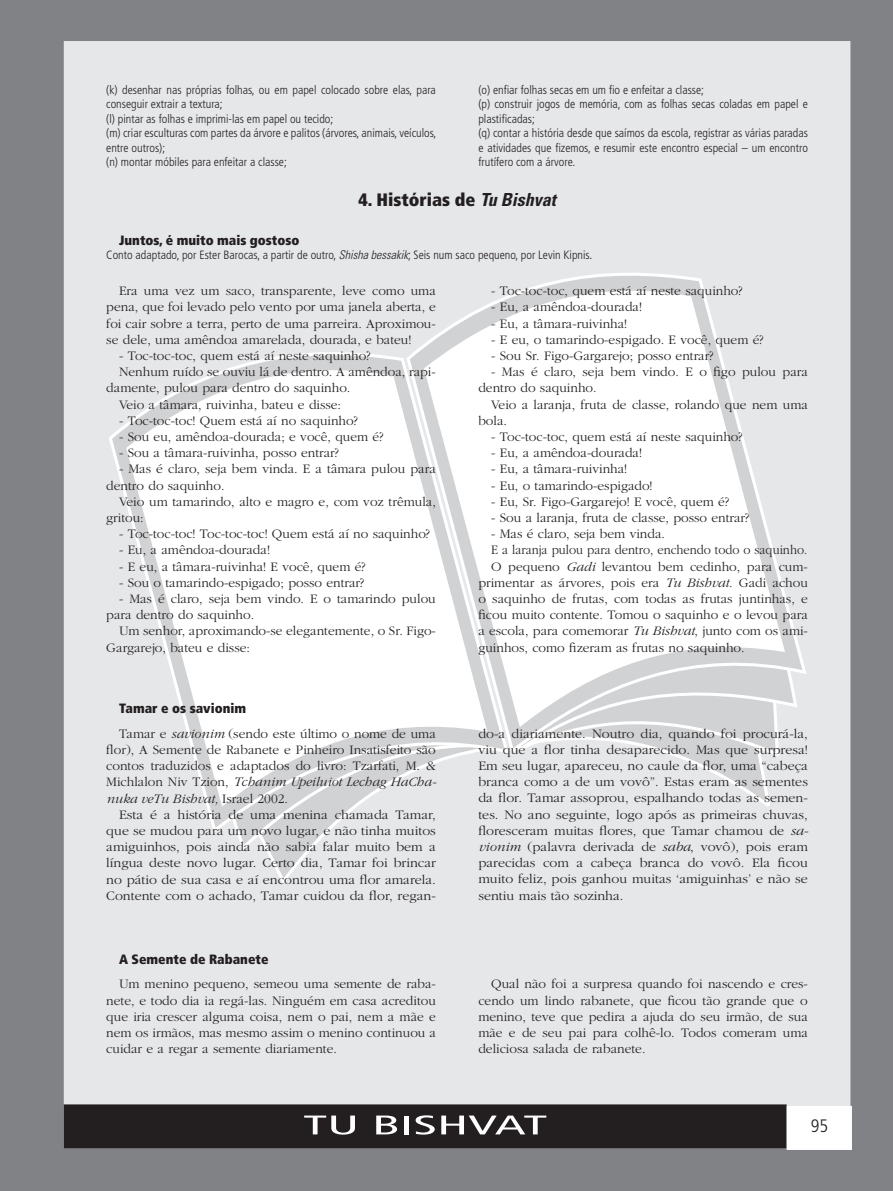
<style>
.page{position:relative;width:893px;height:1191px;background:#808285}
.page>*{position:absolute;margin:0;border:0;box-sizing:border-box;transform-origin:0 0}
.t1{font:condensed 27px "Frutiger";color:#fff;scale:2 1}
.t2{font:900 condensed 18px "Frutiger";color:#231f20}
.t3{font:300 condensed 18px "Frutiger";color:#231f20}
.t4{font:300 13.5px/16.2px "Garamond";color:#231f20}
.t5{font:300 13.5px/16.2px "Garamond";color:#231f20;text-align:justify;scale:1.04 1}
.t6{font:900 condensed 13.5px "Frutiger";color:#231f20}
.t7{font:300 13.5px "Garamond";color:#231f20;scale:.93 1}
.t8{font:300 condensed 12px/14.4px "Frutiger";color:#231f20}
.s1{font-family:"Univers";font-weight:700;font-style:italic}
.s2{font-family:"Univers";font-style:italic}
.s3{font-style:italic}
</style>
<div class="page">
<div style="left:65px;top:42px;width:785px;height:1105px;background:#e6e7e9"></div>
<div style="left:65px;top:1105px;width:721px;height:42px;background:#231f20"></div>
<div style="left:64px;top:1104px;width:723px;height:44px;border:2px solid #231f20"></div>
<div style="left:787px;top:1106px;width:64px;height:43px;background:#fff"></div>
<svg style="left:267px;top:852px;width:42px;height:32px"></svg>
<svg style="left:238px;top:835px;width:87px;height:17px"></svg>
<svg style="left:109px;top:352px;width:295px;height:483px"></svg>
<svg style="left:124px;top:361px;width:333px;height:448px"></svg>
<svg style="left:683px;top:759px;width:87px;height:48px"></svg>
<svg style="left:404px;top:273px;width:402px;height:483px"></svg>
<svg style="left:421px;top:281px;width:366px;height:448px;background:#f3f4f4"></svg>
<p class="t8" style="left:106px;top:83px;width:332px">(k) desenhar nas próprias folhas, ou em papel colocado sobre elas, para conseguir extrair a textura;<br>(l) pintar as folhas e imprimi-las em papel ou tecido;<br>(m) criar esculturas com partes da árvore e palitos (árvores, animais, veículos, entre outros);<br>(n) montar móbiles para enfeitar a classe;</p>
<p class="t8" style="left:478px;top:83px;width:331px">(o) enfiar folhas secas em um fio e enfeitar a classe;<br>(p) construir jogos de memória, com as folhas secas coladas em papel e plastificadas;<br>(q) contar a história desde que saímos da escola, registrar as várias paradas e atividades que fizemos, e resumir este encontro especial – um encontro frutífero com a árvore.</p>
<h2 class="t2" style="left:358px;top:188px;width:199px">4. Histórias de <span class="s1">Tu Bishvat</span></h2>
<p class="t6" style="left:119px;top:232px;width:182px">Juntos, é muito mais gostoso</p>
<p class="t8" style="left:106px;top:248px;width:487px">Conto adaptado, por Ester Barocas, a partir de outro, <span class="s2">Shisha bessakik</span>; Seis num saco pequeno, por Levin Kipnis.</p>
<p class="t4" style="left:106px;top:283px;width:331px;text-align:justify;text-indent:13px">Era uma vez um saco, transparente, leve como uma pena, que foi levado pelo vento por uma janela aberta, e foi cair sobre a terra, perto de uma parreira. Aproximou&shy;se dele, uma amêndoa amarelada, dourada, e bateu!</p>
<p class="t4" style="left:119px;top:348px;width:253px">- Toc-toc-toc, quem está aí neste saquinho?</p>
<p class="t4" style="left:119px;top:364px;width:318px">Nenhum ruído se ouviu lá de dentro. A amêndoa, rapi-</p>
<p class="t4" style="left:106px;top:380px;width:246px">damente, pulou para dentro do saquinho.</p>
<p class="t4" style="left:119px;top:396px;width:224px">Veio a tâmara, ruivinha, bateu e disse:</p>
<p class="t4" style="left:119px;top:413px;width:240px">- Toc-toc-toc! Quem está aí no saquinho?</p>
<p class="t4" style="left:119px;top:429px;width:266px">- Sou eu, amêndoa-dourada; e você, quem é?</p>
<p class="t4" style="left:119px;top:445px;width:221px">- Sou a tâmara-ruivinha, posso entrar?</p>
<p class="t4" style="left:106px;top:461px;width:331px;text-indent:13px">- Mas é claro, seja bem vinda. E a tâmara pulou para dentro do saquinho.</p>
<p class="t4" style="left:106px;top:494px;width:331px;text-indent:13px">Veio um tamarindo, alto e magro e, com voz trêmula, gritou:</p>
<p class="t4" style="left:119px;top:526px;width:312px">- Toc-toc-toc! Toc-toc-toc! Quem está aí no saquinho?</p>
<p class="t4" style="left:119px;top:542px;width:152px">- Eu, a amêndoa-dourada!</p>
<p class="t4" style="left:119px;top:558px;width:248px">- E eu, a tâmara-ruivinha! E você, quem é?</p>
<p class="t4" style="left:119px;top:575px;width:247px">- Sou o tamarindo-espigado; posso entrar?</p>
<p class="t4" style="left:106px;top:591px;width:331px;text-indent:13px">- Mas é claro, seja bem vindo. E o tamarindo pulou para dentro do saquinho.</p>
<p class="t4" style="left:106px;top:623px;width:331px;text-indent:13px">Um senhor, aproximando-se elegantemente, o Sr. Figo-<br>Gargarejo, bateu e disse:</p>
<p class="t4" style="left:491px;top:283px;width:253px">- Toc-toc-toc, quem está aí neste saquinho?</p>
<p class="t4" style="left:491px;top:299px;width:152px">- Eu, a amêndoa-dourada!</p>
<p class="t4" style="left:491px;top:315px;width:138px">- Eu, a tâmara-ruivinha!</p>
<p class="t4" style="left:491px;top:332px;width:274px">- E eu, o tamarindo-espigado. E você, quem é?</p>
<p class="t4" style="left:491px;top:348px;width:224px">- Sou Sr. Figo-Gargarejo; posso entrar?</p>
<p class="t4" style="left:478px;top:364px;width:331px;text-indent:13px">- Mas é claro, seja bem vindo. E o figo pulou para dentro do saquinho.</p>
<p class="t4" style="left:478px;top:396px;width:331px;text-indent:13px">Veio a laranja, fruta de classe, rolando que nem uma bola.</p>
<p class="t4" style="left:491px;top:429px;width:253px">- Toc-toc-toc, quem está aí neste saquinho?</p>
<p class="t4" style="left:491px;top:445px;width:152px">- Eu, a amêndoa-dourada!</p>
<p class="t4" style="left:491px;top:461px;width:138px">- Eu, a tâmara-ruivinha!</p>
<p class="t4" style="left:491px;top:477px;width:163px">- Eu, o tamarindo-espigado!</p>
<p class="t4" style="left:491px;top:494px;width:239px">- Eu, Sr. Figo-Gargarejo! E você, quem é?</p>
<p class="t4" style="left:491px;top:510px;width:260px">- Sou a laranja, fruta de classe, posso entrar?</p>
<p class="t4" style="left:491px;top:526px;width:175px">- Mas é claro, seja bem vinda.</p>
<p class="t7" style="left:491px;top:543px;width:341px">E a laranja pulou para dentro, enchendo todo o saquinho.</p>
<p class="t4" style="left:491px;top:558px;width:318px">O pequeno <span class="s3">Gadi</span> levantou bem cedinho, para cum-</p>
<p class="t4" style="left:478px;top:575px;width:331px">primentar as árvores, pois era <span class="s3">Tu Bishvat</span>. Gadi achou</p>
<p class="t4" style="left:478px;top:591px;width:331px">o saquinho de frutas, com todas as frutas juntinhas, e</p>
<p class="t4" style="left:478px;top:607px;width:331px">ficou muito contente. Tomou o saquinho e o levou para</p>
<p class="t4" style="left:478px;top:623px;width:331px">a escola, para comemorar <span class="s3">Tu Bishvat</span>, junto com os ami-</p>
<p class="t4" style="left:478px;top:639px;width:268px">guinhos, como fizeram as frutas no saquinho.</p>
<p class="t6" style="left:119px;top:699px;width:129px">Tamar e os savionim</p>
<p class="t4" style="left:106px;top:725px;width:331px;text-align:justify;text-indent:13px">Tamar e <span class="s3">savionim</span> (sendo este último o nome de uma flor), A Semente de Rabanete e Pinheiro Insatisfeito são contos traduzidos e adaptados do livro: Tzarfati, M. &amp; Michlalon Niv Tzion, <span class="s3">Tchanim Upeiluiot Lechag HaCha&shy;nuka veTu Bishvat,</span> Israel 2002.</p>
<p class="t5" style="left:106px;top:806px;width:318px;text-indent:13px">Esta é a história de uma menina chamada Tamar, que se mudou para um novo lugar, e não tinha muitos amiguinhos, pois ainda não sabia falar muito bem a língua deste novo lugar. Certo dia, Tamar foi brincar no pátio de sua casa e aí encontrou uma flor amarela.<br>Contente com o achado, Tamar cuidou da flor, regan-</p>
<p class="t5" style="left:478px;top:725px;width:318px">do-a diariamente. Noutro dia, quando foi procurá-la, viu que a flor tinha desaparecido. Mas que surpresa!<br>Em seu lugar, apareceu, no caule da flor, uma “cabeça branca como a de um vovô”. Estas eram as sementes da flor. Tamar assoprou, espalhando todas as semen&shy;tes. No ano seguinte, logo após as primeiras chuvas, floresceram muitas flores, que Tamar chamou de <span class="s3">sa&shy;vionim</span> (palavra derivada de <span class="s3">saba</span>, vovô), pois eram parecidas com a cabeça branca do vovô. Ela ficou muito feliz, pois ganhou muitas ‘amiguinhas’ e não se sentiu mais tão sozinha.</p>
<p class="t6" style="left:119px;top:950px;width:151px">A Semente de Rabanete</p>
<p class="t4" style="left:106px;top:976px;width:331px;text-align:justify;text-indent:13px">Um menino pequeno, semeou uma semente de raba&shy;nete, e todo dia ia regá-las. Ninguém em casa acreditou que iria crescer alguma coisa, nem o pai, nem a mãe e nem os irmãos, mas mesmo assim o menino continuou a cuidar e a regar a semente diariamente.</p>
<p class="t4" style="left:478px;top:976px;width:331px;text-align:justify;text-indent:13px">Qual não foi a surpresa quando foi nascendo e cres&shy;cendo um lindo rabanete, que ficou tão grande que o menino, teve que pedira a ajuda do seu irmão, de sua mãe e de seu pai para colhê-lo. Todos comeram uma deliciosa salada de rabanete.</p>
<h1 class="t1" style="left:303px;top:1109px;width:124px">TU BISHVAT</h1>
<h2 class="t3" style="left:811px;top:1115px;width:19px">95</h2>
</div>
